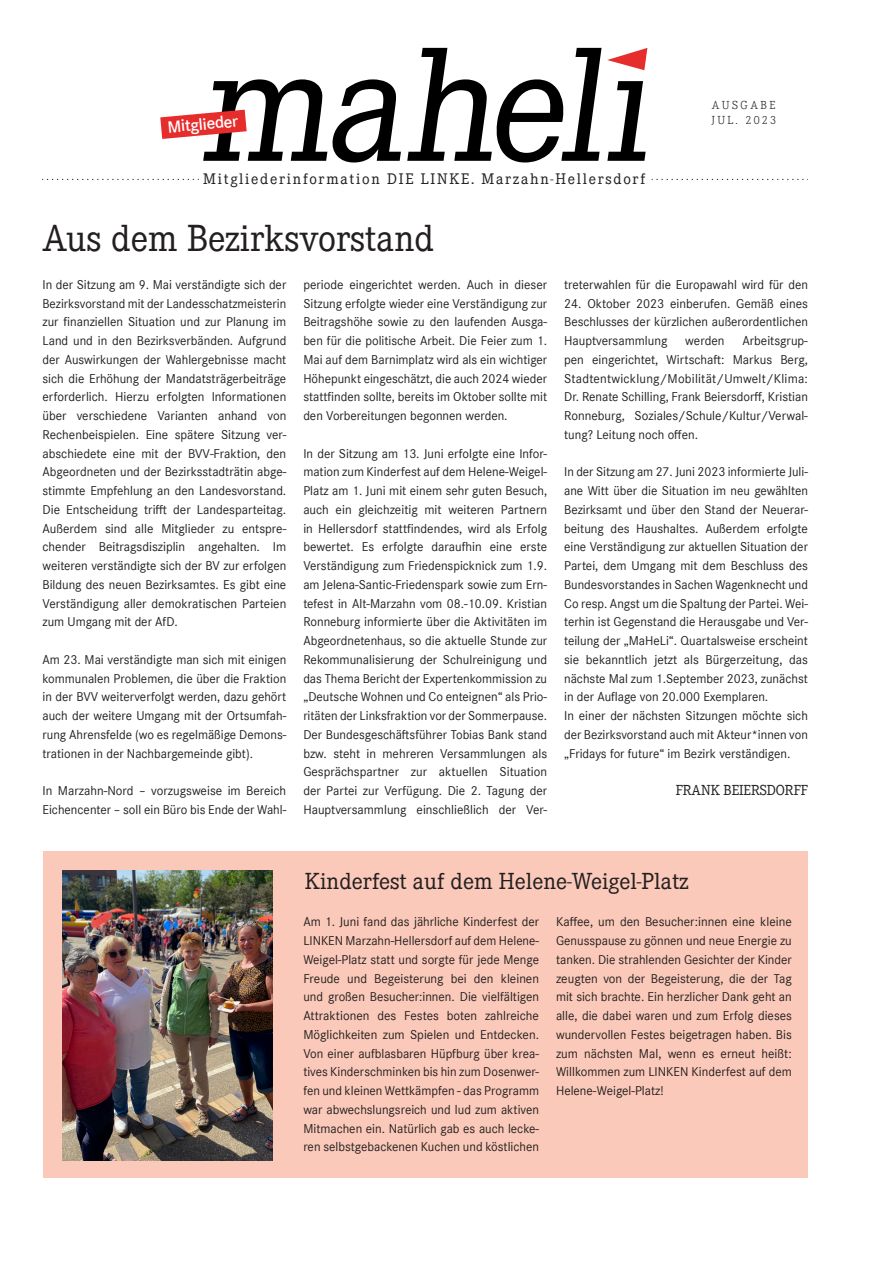
<style>
.page{position:relative;width:893px;height:1263px;background:#fff}
.page>*{position:absolute;margin:0;border:0;box-sizing:border-box;transform-origin:0 0}
.t1{font:39px "Corporate E";color:#231f20}
.t2{font:24px "Corporate E";color:#231f20}
.t3{font:600 17.4px "Corporate S Pro";color:#fff}
.t4{font:15.75px "Corporate E";letter-spacing:.11em;color:#231f20}
.t5{font:15px "Corporate E";color:#231f20}
.t6{font:13.5px/18.8px "Corporate S Pro";color:#231f20;text-align:justify}
.t7{font:300 12px/14.4px "Corporate E Pro";letter-spacing:.19em;color:#231f20}
</style>
<div class="page">
<div style="left:44px;top:851px;width:764px;height:327px;background:#fbc9b9"></div>
<img style="left:62px;top:870px;width:211px;height:290px">
<svg style="left:407px;top:48px;width:240px;height:114px"></svg>
<svg style="left:160px;top:79px;width:241px;height:83px"></svg>
<svg style="left:43px;top:179px;width:156px;height:1px"></svg>
<svg style="left:652px;top:179px;width:156px;height:1px"></svg>
<p class="t3" style="left:167px;top:114px;width:72px;rotate:-5deg">Mitglieder</p>
<p class="t4" style="left:203px;top:170px;width:444px">Mitgliederinformation DIE LINKE. Marzahn-Hellersdorf</p>
<h1 class="t1" style="left:43px;top:217px;width:393px">Aus dem Bezirksvorstand</h1>
<p class="t7" style="left:711px;top:98px;width:66px">AUSGABE<br>JUL. 2023</p>
<p class="t6" style="left:43px;top:274px;width:245px">In der Sitzung am 9. Mai verständigte sich der Bezirksvorstand mit der Landesschatzmeisterin zur finanziellen Situation und zur Planung im Land und in den Bezirksverbänden. Aufgrund der Auswirkungen der Wahlergebnisse macht sich die Erhöhung der Mandatsträgerbeiträge erforderlich. Hierzu erfolgten Informationen über verschiedene Varianten anhand von Rechenbeispielen. Eine spätere Sitzung ver&shy;abschiedete eine mit der BVV-Fraktion, den Abgeordneten und der Bezirksstadträtin abge&shy;stimmte Empfehlung an den Landesvorstand.<br>Die Entscheidung trifft der Landesparteitag.<br>Außerdem sind alle Mitglieder zu entspre&shy;chender Beitragsdisziplin angehalten. Im weiteren verständigte sich der BV zur erfolgen Bildung des neuen Bezirksamtes. Es gibt eine Verständigung aller demokratischen Parteien zum Umgang mit der AfD.</p>
<p class="t6" style="left:43px;top:649px;width:245px">Am 23. Mai verständigte man sich mit einigen kommunalen Problemen, die über die Fraktion in der BVV weiterverfolgt werden, dazu gehört auch der weitere Umgang mit der Ortsumfah&shy;rung Ahrensfelde (wo es regelmäßige Demons&shy;trationen in der Nachbargemeinde gibt).</p>
<p class="t6" style="left:43px;top:780px;width:245px">In Marzahn-Nord – vorzugsweise im Bereich<br>Eichencenter – soll ein Büro bis Ende der Wahl-</p>
<p class="t6" style="left:303px;top:274px;width:245px">periode eingerichtet werden. Auch in dieser Sitzung erfolgte wieder eine Verständigung zur Beitragshöhe sowie zu den laufenden Ausga&shy;ben für die politische Arbeit. Die Feier zum 1.<br>Mai auf dem Barnimplatz wird als ein wichtiger Höhepunkt eingeschätzt, die auch 2024 wieder stattfinden sollte, bereits im Oktober sollte mit den Vorbereitungen begonnen werden.</p>
<p class="t6" style="left:303px;top:443px;width:245px">In der Sitzung am 13. Juni erfolgte eine Infor&shy;mation zum Kinderfest auf dem Helene-Weigel-Platz am 1. Juni mit einem sehr guten Besuch, auch ein gleichzeitig mit weiteren Partnern in Hellersdorf stattfindendes, wird als Erfolg bewertet. Es erfolgte daraufhin eine erste Verständigung zum Friedenspicknick zum 1.9. am Jelena-Santic-Friedenspark sowie zum Ern&shy;tefest in Alt-Marzahn vom 08.-10.09. Kristian Ronneburg informierte über die Aktivitäten im Abgeordnetenhaus, so die aktuelle Stunde zur Rekommunalisierung der Schulreinigung und das Thema Bericht der Expertenkommission zu „Deutsche Wohnen und Co enteignen“ als Prio&shy;ritäten der Linksfraktion vor der Sommerpause.<br>Der Bundesgeschäftsführer Tobias Bank stand bzw. steht in mehreren Versammlungen als Gesprächspartner zur aktuellen Situation der Partei zur Verfügung. Die 2. Tagung der Hauptversammlung einschließlich der Ver-</p>
<p class="t6" style="left:564px;top:274px;width:245px">treterwahlen für die Europawahl wird für den</p>
<p class="t6" style="left:564px;top:293px;width:245px">24. Oktober 2023 einberufen. Gemäß eines Beschlusses der kürzlichen außerordentlichen Hauptversammlung</p>
<p class="t6" style="left:564px;top:330px;width:245px;text-indent:178px">Arbeitsgrup&shy;pen eingerichtet, Wirtschaft: Markus Berg, Stadtentwicklung/Mobilität/Umwelt/Klima:<br>Dr. Renate Schilling, Frank Beiersdorff, Kristian Ronneburg, Soziales/Schule/Kultur/Verwal&shy;tung? Leitung noch offen.</p>
<p class="t6" style="left:564px;top:461px;width:245px;text-align:left">In der Sitzung am 27. Juni 2023 informierte Juli&shy;ane Witt über die Situation im neu gewählten Bezirksamt und über den Stand der Neuerar&shy;beitung des Haushaltes. Außerdem erfolgte eine Verständigung zur aktuellen Situation der Partei, dem Umgang mit dem Beschluss des Bundesvorstandes in Sachen Wagenknecht und Co resp. Angst um die Spaltung der Partei. Wei&shy;terhin ist Gegenstand die Herausgabe und Ver&shy;teilung der „MaHeLi“. Quartalsweise erscheint sie bekanntlich jetzt als Bürgerzeitung, das nächste Mal zum 1.September 2023, zunächst in der Auflage von 20.000 Exemplaren.<br>In einer der nächsten Sitzungen möchte sich der Bezirksvorstand auch mit Akteur*innen von „Fridays for future“ im Bezirk verständigen.</p>
<p class="t5" style="left:676px;top:782px;width:134px">FRANK BEIERSDORFF</p>
<p class="t6" style="left:685px;top:330px;width:41px">werden</p>
<h2 class="t2" style="left:305px;top:868px;width:385px">Kinderfest auf dem Helene-Weigel-Platz</h2>
<p class="t6" style="left:303px;top:911px;width:237px">Am 1. Juni fand das jährliche Kinderfest der LINKEN Marzahn-Hellersdorf auf dem Helene-Weigel-Platz statt und sorgte für jede Menge Freude und Begeisterung bei den kleinen und großen Besucher:innen. Die vielfältigen Attraktionen des Festes boten zahlreiche Möglichkeiten zum Spielen und Entdecken.<br>Von einer aufblasbaren Hüpfburg über krea&shy;tives Kinderschminken bis hin zum Dosenwer&shy;fen und kleinen Wettkämpfen - das Programm war abwechslungsreich und lud zum aktiven Mitmachen ein. Natürlich gab es auch lecke&shy;ren selbstgebackenen Kuchen und köstlichen</p>
<p class="t6" style="left:556px;top:911px;width:237px">Kaffee, um den Besucher:innen eine kleine Genusspause zu gönnen und neue Energie zu tanken. Die strahlenden Gesichter der Kinder zeugten von der Begeisterung, die der Tag mit sich brachte. Ein herzlicher Dank geht an alle, die dabei waren und zum Erfolg dieses wundervollen Festes beigetragen haben. Bis zum nächsten Mal, wenn es erneut heißt:<br>Willkommen zum LINKEN Kinderfest auf dem Helene-Weigel-Platz!</p>
</div>
